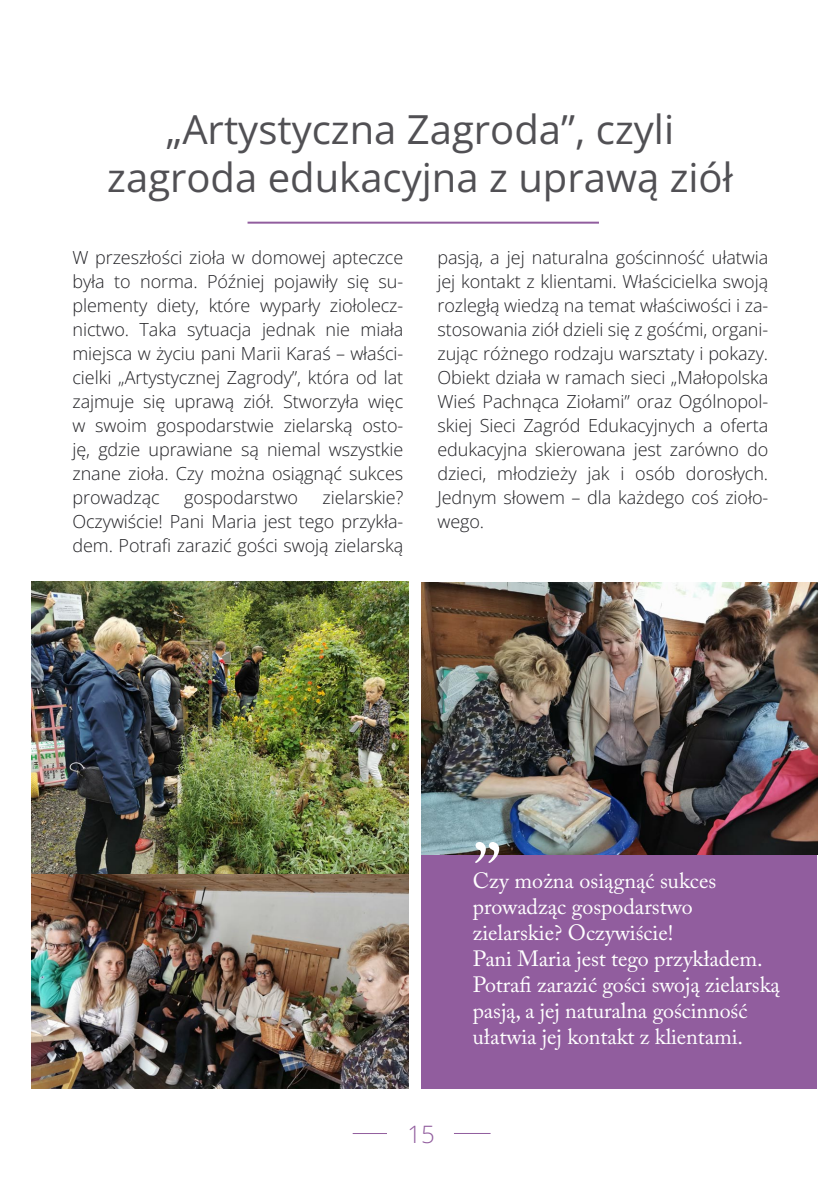
<style>
.page{position:relative;width:840px;height:1191px;background:#fff}
.page>*{position:absolute;margin:0;border:0;box-sizing:border-box;transform-origin:0 0}
.Pospis{font:80px "Adobe Caslon Pro";color:#fff}
.t1{font:40px/48px "Open Sans";color:#515054;text-align:center}
.t2{font:300 24px "Open Sans";color:#915d9e}
.Pospis-2{font:22px/26px "Adobe Caslon Pro";letter-spacing:-.005em;color:#fff}
.Pospis-3{font:300 18px/24px "Open Sans";letter-spacing:-.005em;color:#212125;text-align:justify}
</style>
<div class="page">
<img style="left:31px;top:873px;width:377px;height:215px">
<div style="left:421px;top:837px;width:395px;height:252px;background:#915d9e"></div>
<img style="left:421px;top:582px;width:395px;height:273px">
<img style="left:31px;top:582px;width:377px;height:291px">
<hr style="left:247px;top:222px;width:351px;height:2px;background:#915d9e">
<hr style="left:352px;top:1133px;width:35px;height:1px;background:#915d9e">
<hr style="left:453px;top:1133px;width:37px;height:1px;background:#915d9e">
<p class="t1" style="left:107px;top:104px;width:626px">„Artystyczna Zagroda”, czyli zagroda edukacyjna z uprawą ziół</p>
<p class="Pospis-3" style="left:72px;top:245px;width:332px">W przeszłości zioła w domowej apteczce była to norma. Później pojawiły się su&shy;plementy diety, które wyparły ziołolecz&shy;nictwo. Taka sytuacja jednak nie miała miejsca w życiu pani Marii Karaś – właści&shy;cielki „Artystycznej Zagrody”, która od lat zajmuje się uprawą ziół. Stworzyła więc w swoim gospodarstwie zielarską osto&shy;ję, gdzie uprawiane są niemal wszystkie znane zioła. Czy można osiągnąć sukces prowadząc</p>
<p class="Pospis-3" style="left:72px;top:485px;width:332px;text-indent:250px">zielarskie?<br>Oczywiście! Pani Maria jest tego przykła&shy;dem. Potrafi zarazić gości swoją zielarską</p>
<p class="Pospis-3" style="left:184px;top:485px;width:115px">gospodarstwo</p>
<p class="Pospis-3" style="left:437px;top:245px;width:332px">pasją, a jej naturalna gościnność ułatwia jej kontakt z klientami. Właścicielka swoją rozległą wiedzą na temat właściwości i za&shy;stosowania ziół dzieli się z gośćmi, organi&shy;zując różnego rodzaju warsztaty i pokazy.<br>Obiekt działa w ramach sieci „Małopolska Wieś Pachnąca Ziołami” oraz Ogólnopol&shy;skiej Sieci Zagród Edukacyjnych a oferta edukacyjna skierowana jest zarówno do dzieci, młodzieży jak i osób dorosłych.<br>Jednym słowem – dla każdego coś zioło&shy;wego.</p>
<p class="Pospis" style="left:472px;top:776px;width:30px">„</p>
<p class="Pospis-2" style="left:472px;top:867px;width:308px">Czy można osiągnąć sukces prowadząc gospodarstwo zielarskie? Oczywiście!<br>Pani Maria jest tego przykładem.<br>Potrafi zarazić gości swoją zielarską pasją, a jej naturalna gościnność ułatwia jej kontakt z klientami.</p>
<p class="t2" style="left:407px;top:1117px;width:29px">15</p>
</div>
